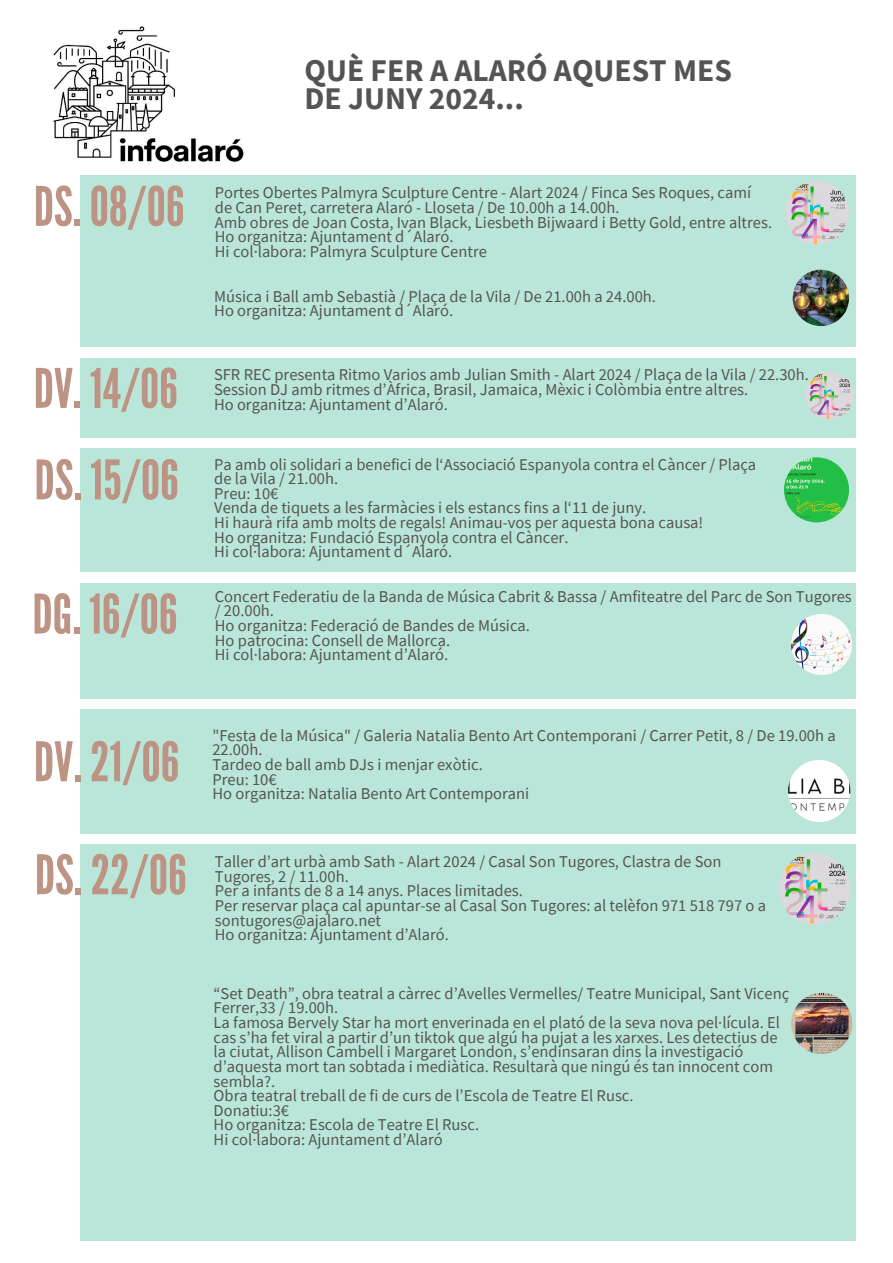
<style>
.page{position:relative;width:893px;height:1263px;background:#fff}
.page>*{position:absolute;margin:0;border:0;box-sizing:border-box;transform-origin:0 0}
.t1{font:54.45px "League Gothic";color:#bd9383}
.t2{font:700 31.5px/27.6px "Source Sans Pro";color:#545454}
.t3{font:16.5px/14.6px "Source Sans Pro";color:#545454}
</style>
<div class="page">
<img style="left:53px;top:26px;width:191px;height:136px">
<div style="left:80px;top:175px;width:775px;height:1066px;background:#bae6d9"></div>
<div style="left:80px;top:834px;width:813px;height:9px;background:#fefefe"></div>
<img style="left:785px;top:181px;width:64px;height:64px;border-radius:50%">
<div style="left:49px;top:348px;width:817px;height:9px;background:#fefefe"></div>
<img style="left:792px;top:270px;width:57px;height:56px;border-radius:50%">
<div style="left:49px;top:438px;width:817px;height:10px;background:#fefefe"></div>
<img style="left:805px;top:371px;width:49px;height:49px;border-radius:50%">
<img style="left:784px;top:457px;width:65px;height:65px;border-radius:50%">
<div style="left:39px;top:573px;width:816px;height:9px;background:#fefefe"></div>
<img style="left:791px;top:614px;width:61px;height:61px;border-radius:50%">
<div style="left:26px;top:699px;width:836px;height:9px;background:#fefefe"></div>
<img style="left:788px;top:760px;width:62px;height:62px;border-radius:50%">
<img style="left:779px;top:853px;width:71px;height:71px;border-radius:50%">
<img style="left:791px;top:993px;width:61px;height:61px;border-radius:50%">
<p class="t2" style="left:304px;top:56px;width:429px">QUÈ FER A ALARÓ AQUEST MES<br>DE JUNY 2024...</p>
<p class="t1" style="left:34px;top:175px;width:152px">DS.08/06</p>
<h2 class="t3" style="left:215px;top:185px;width:538px">Portes Obertes Palmyra Sculpture Centre - Alart 2024 / Finca Ses Roques, camí</h2>
<h1 class="t3" style="left:215px;top:200px;width:406px">de Can Peret, carretera Alaró - Lloseta / De 10.00h a 14.00h.</h1>
<p class="t3" style="left:215px;top:214px;width:559px">Amb obres de Joan Costa, Ivan Black, Liesbeth Bijwaard i Betty Gold, entre altres.</p>
<p class="t3" style="left:215px;top:229px;width:240px">Ho organitza: Ajuntament d´Alaró.</p>
<p class="t3" style="left:215px;top:244px;width:274px">Hi col·labora: Palmyra Sculpture Centre</p>
<p class="t3" style="left:214px;top:289px;width:443px">Música i Ball amb Sebastià / Plaça de la Vila / De 21.00h a 24.00h.</p>
<p class="t3" style="left:214px;top:303px;width:240px">Ho organitza: Ajuntament d´Alaró.</p>
<p class="t1" style="left:34px;top:357px;width:146px">DV. 14/06</p>
<p class="t3" style="left:214px;top:367px;width:596px">SFR REC presenta Ritmo Varios amb Julian Smith - Alart 2024 / Plaça de la Vila / 22.30h.</p>
<p class="t3" style="left:214px;top:382px;width:536px">Session DJ amb ritmes d’Àfrica, Brasil, Jamaica, Mèxic i Colòmbia entre altres.</p>
<p class="t3" style="left:214px;top:396px;width:235px">Ho organitza: Ajuntament d’Alaró.</p>
<p class="t1" style="left:34px;top:448px;width:146px">DS. 15/06</p>
<p class="t3" style="left:214px;top:456px;width:543px">Pa amb oli solidari a benefici de l‘Associació Espanyola contra el Càncer / Plaça</p>
<p class="t3" style="left:214px;top:471px;width:125px">de la Vila / 21.00h.</p>
<p class="t3" style="left:214px;top:486px;width:66px">Preu: 10€</p>
<p class="t3" style="left:214px;top:500px;width:433px">Venda de tiquets a les farmàcies i els estancs fins a l‘11 de juny.</p>
<p class="t3" style="left:214px;top:515px;width:490px">Hi haurà rifa amb molts de regals! Animau-vos per aquesta bona causa!</p>
<p class="t3" style="left:214px;top:529px;width:356px">Ho organitza: Fundació Espanyola contra el Càncer.</p>
<p class="t3" style="left:214px;top:544px;width:239px">Hi col·labora: Ajuntament d´Alaró.</p>
<p class="t1" style="left:32px;top:583px;width:147px">DG. 16/06</p>
<p class="t3" style="left:215px;top:588px;width:638px">Concert Federatiu de la Banda de Música Cabrit &amp; Bassa / Amfiteatre del Parc de Son Tugores / 20.00h.</p>
<p class="t3" style="left:215px;top:618px;width:316px">Ho organitza: Federació de Bandes de Música.</p>
<p class="t3" style="left:215px;top:632px;width:237px">Ho patrocina: Consell de Mallorca.</p>
<p class="t3" style="left:215px;top:647px;width:235px">Hi col·labora: Ajuntament d’Alaró.</p>
<p class="t1" style="left:34px;top:730px;width:147px">DV.21/06</p>
<p class="t3" style="left:212px;top:728px;width:625px">"Festa de la Música" / Galeria Natalia Bento Art Contemporani / Carrer Petit, 8 / De 19.00h a<br>22.00h.</p>
<p class="t3" style="left:212px;top:757px;width:272px">Tardeo de ball amb DJs i menjar exòtic.</p>
<p class="t3" style="left:212px;top:771px;width:66px">Preu: 10€</p>
<p class="t3" style="left:212px;top:786px;width:318px">Ho organitza: Natalia Bento Art Contemporani</p>
<p class="t1" style="left:35px;top:843px;width:153px">DS.22/06</p>
<p class="t3" style="left:215px;top:854px;width:508px">Taller d’art urbà amb Sath - Alart 2024 / Casal Son Tugores, Clastra de Son</p>
<p class="t3" style="left:215px;top:868px;width:135px">Tugores, 2 / 11.00h.</p>
<p class="t3" style="left:215px;top:883px;width:310px">Per a infants de 8 a 14 anys. Places limitades.</p>
<p class="t3" style="left:215px;top:898px;width:553px">Per reservar plaça cal apuntar-se al Casal Son Tugores: al telèfon 971 518 797 o a</p>
<p class="t3" style="left:215px;top:912px;width:168px">sontugores@ajalaro.net</p>
<p class="t3" style="left:215px;top:927px;width:235px">Ho organitza: Ajuntament d’Alaró.</p>
<p class="t3" style="left:214px;top:985px;width:577px">“Set Death”, obra teatral a càrrec d’Avelles Vermelles/ Teatre Municipal, Sant Vicenç<br>Ferrer,33 / 19.00h.</p>
<p class="t3" style="left:214px;top:1015px;width:568px">La famosa Bervely Star ha mort enverinada en el plató de la seva nova pel·lícula. El</p>
<h1 class="t3" style="left:214px;top:1029px;width:566px">cas s’ha fet viral a partir d’un tiktok que algú ha pujat a les xarxes. Les detectius de</h1>
<h1 class="t3" style="left:214px;top:1044px;width:531px">la ciutat, Allison Cambell i Margaret London, s’endinsaran dins la investigació</h1>
<h1 class="t3" style="left:214px;top:1059px;width:561px">d’aquesta mort tan sobtada i mediàtica. Resultarà que ningú és tan innocent com</h1>
<h1 class="t3" style="left:214px;top:1073px;width:63px">sembla?.</h1>
<h1 class="t3" style="left:214px;top:1088px;width:421px">Obra teatral treball de fi de curs de l’Escola de Teatre El Rusc.</h1>
<p class="t3" style="left:214px;top:1102px;width:77px">Donatiu:3€</p>
<p class="t3" style="left:214px;top:1117px;width:267px">Ho organitza: Escola de Teatre El Rusc.</p>
<p class="t3" style="left:214px;top:1132px;width:231px">Hi col·labora: Ajuntament d’Alaró</p>
</div>
